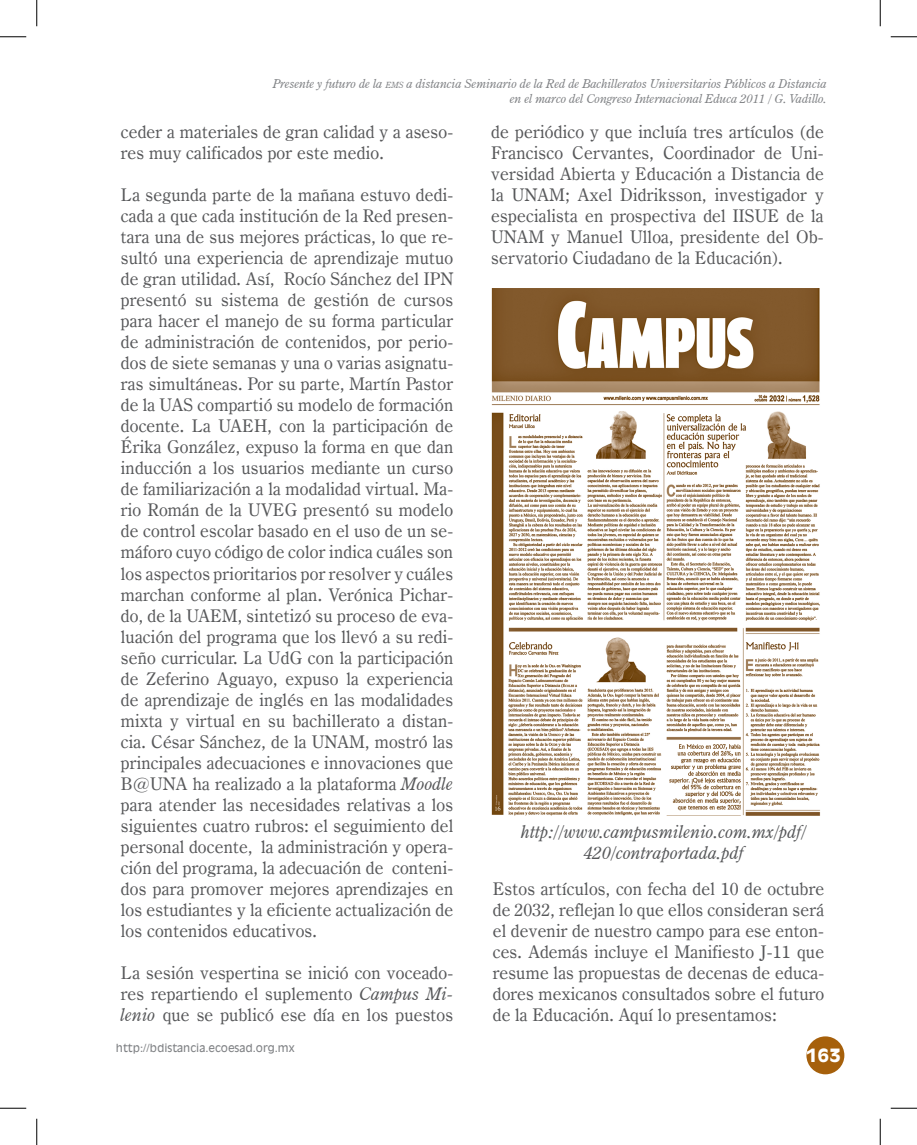
<style>
.page{position:relative;width:917px;height:1145px;background:#fff}
.page>*{position:absolute;margin:0;border:0;box-sizing:border-box;transform-origin:0 0}
.t1{font:17.5px/21px "Century Oldstyle BT";letter-spacing:.01em;color:#57585a;text-align:justify}
.t2{font:italic 17.5px/21px "Century Oldstyle BT";letter-spacing:.01em;color:#57585a;text-align:center}
.t3{font:700 17.5px "Antique Olive";color:#fff}
.t4{font:italic 12.25px/14.7px "Century Oldstyle BT";color:#808285;text-align:right}
.t5{font:10.5px "Antique Olive";color:#808285}
.s1{font-size:8.58px}
.s2{font-style:italic}
</style>
<div class="page">
<div style="left:806px;top:1036px;width:38px;height:38px;background:#a6600b;border-radius:50%"></div>
<img style="left:492px;top:289px;width:328px;height:527px">
<svg style="left:0;top:36px;width:26px;height:1px"></svg>
<svg style="left:891px;top:36px;width:26px;height:1px"></svg>
<svg style="left:0;top:1107px;width:26px;height:1px"></svg>
<svg style="left:891px;top:1107px;width:26px;height:1px"></svg>
<svg style="left:36px;top:0;width:1px;height:26px"></svg>
<svg style="left:36px;top:1118px;width:1px;height:26px"></svg>
<svg style="left:880px;top:0;width:1px;height:26px"></svg>
<svg style="left:880px;top:1118px;width:1px;height:26px"></svg>
<p class="t4" style="left:273px;top:76px;width:555px">Presente y futuro de la <span class="s1">EMS</span> a distancia Seminario de la Red de Bachilleratos Universitarios Públicos a Distancia en el marco del Congreso Internacional Educa 2011 / G. Vadillo.</p>
<p class="t1" style="left:491px;top:121px;width:334px">de periódico y que incluía tres artículos (de Francisco Cervantes, Coordinador de Uni&shy;versidad Abierta y Educación a Distancia de la UNAM; Axel Didriksson, investigador y especialista en prospectiva del IISUE de la UNAM y Manuel Ulloa, presidente del Ob&shy;servatorio Ciudadano de la Educación).</p>
<p class="t1" style="left:121px;top:121px;width:334px">ceder a materiales de gran calidad y a aseso&shy;res muy calificados por este medio.</p>
<p class="t1" style="left:121px;top:184px;width:334px">La segunda parte de la mañana estuvo dedi&shy;cada a que cada institución de la Red presen&shy;tara una de sus mejores prácticas, lo que re&shy;sultó una experiencia de aprendizaje mutuo de gran utilidad. Así, Rocío Sánchez del IPN presentó su sistema de gestión de cursos para hacer el manejo de su forma particular de administración de contenidos, por perio&shy;dos de siete semanas y una o varias asignatu&shy;ras simultáneas. Por su parte, Martín Pastor de la UAS compartió su modelo de formación docente. La UAEH, con la participación de Érika González, expuso la forma en que dan inducción a los usuarios mediante un curso de familiarización a la modalidad virtual. Ma&shy;rio Román de la UVEG presentó su modelo de control escolar basado en el uso de un se&shy;máforo cuyo código de color indica cuáles son los aspectos prioritarios por resolver y cuáles marchan conforme al plan. Verónica Pichar&shy;do, de la UAEM, sintetizó su proceso de eva&shy;luación del programa que los llevó a su redi&shy;seño curricular. La UdG con la participación de Zeferino Aguayo, expuso la experiencia de aprendizaje de inglés en las modalidades mixta y virtual en su bachillerato a distan&shy;cia. César Sánchez, de la UNAM, mostró las principales adecuaciones e innovaciones que B@UNA ha realizado a la plataforma <span class="s2">Moodle </span>para atender las necesidades relativas a los siguientes cuatro rubros: el seguimiento del personal docente, la administración y opera&shy;ción del programa, la adecuación de conteni&shy;dos para promover mejores aprendizajes en los estudiantes y la eficiente actualización de los contenidos educativos.</p>
<p class="t1" style="left:121px;top:961px;width:334px">La sesión vespertina se inició con voceado&shy;res repartiendo el suplemento <span class="s2">Campus Mi&shy;lenio</span> que se publicó ese día en los puestos</p>
<p class="t2" style="left:522px;top:821px;width:287px">http://www.campusmilenio.com.mx/pdf/<br>420/contraportada.pdf</p>
<p class="t1" style="left:493px;top:877px;width:333px">Estos artículos, con fecha del 10 de octubre de 2032, reflejan lo que ellos consideran será el devenir de nuestro campo para ese enton&shy;ces. Además incluye el Manifiesto J-11 que resume las propuestas de decenas de educa&shy;dores mexicanos consultados sobre el futuro de la Educación. Aquí lo presentamos:</p>
<p class="t5" style="left:116px;top:1041px;width:180px">http://bdistancia.ecoesad.org.mx</p>
<p class="t3" style="left:806px;top:1044px;width:36px">163</p>
</div>
